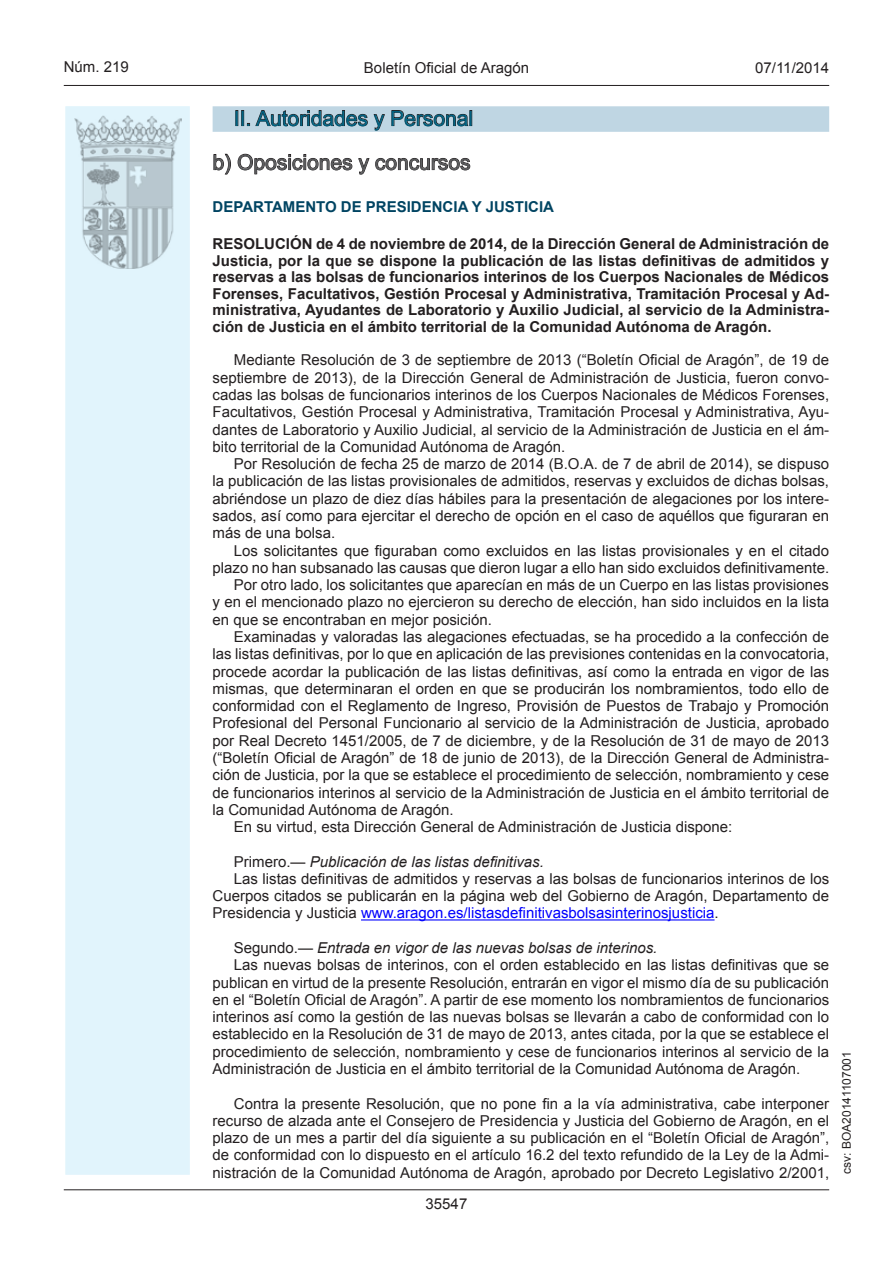
<style>
.page{position:relative;width:893px;height:1263px;background:#fff}
.page>*{position:absolute;margin:0;border:0;box-sizing:border-box;transform-origin:0 0}
.t1{font:21px "Arial";color:#006180}
.t2{font:21px "Arial";color:#57585a}
.t3{font:15px/17.2px "Arial";color:#231f20;text-align:justify}
.t4{font:700 15px/16.5px "Arial";color:#231f20;text-align:justify}
.t5{font:italic 15px "Arial";color:#231f20}
.t6{font:15px "Arial";color:#00f}
.t7{font:700 15px "Arial";color:#004462}
.t8{font:12px "Arial";color:#231f20}
.s1{font-style:normal}
.s2{color:#231f20}
</style>
<div class="page">
<hr style="left:64px;top:85px;width:765px;height:1px;background:#231f20">
<div style="left:64px;top:105px;width:127px;height:1071px;background:#e1f4fc;border:2px solid #fff"></div>
<img style="left:75px;top:115px;width:106px;height:153px">
<hr style="left:64px;top:1189px;width:765px;height:1px;background:#231f20">
<div style="left:213px;top:106px;width:616px;height:26px;background:#bfd6e3"></div>
<hr style="left:361px;top:919px;width:353px;height:1px;background:#00f">
<svg style="left:236px;top:110px;width:132px;height:17px"></svg>
<svg style="left:374px;top:114px;width:11px;height:17px"></svg>
<svg style="left:391px;top:110px;width:81px;height:17px"></svg>
<svg style="left:213px;top:154px;width:18px;height:21px"></svg>
<svg style="left:237px;top:154px;width:233px;height:21px"></svg>
<p class="t3" style="left:64px;top:59px;width:67px">Núm. 219</p>
<p class="t3" style="left:364px;top:59px;width:167px">Boletín Oficial de Aragón</p>
<p class="t3" style="left:755px;top:59px;width:75px">07/11/2014</p>
<h1 class="t1" style="left:234px;top:104px;width:241px">II. Autoridades y Personal</h1>
<h1 class="t2" style="left:213px;top:148px;width:259px">b) Oposiciones y concursos</h1>
<p class="t7" style="left:213px;top:196px;width:343px">DEPARTAMENTO DE PRESIDENCIA Y JUSTICIA</p>
<p class="t4" style="left:213px;top:236px;width:618px">RESOLUCIÓN de 4 de noviembre de 2014, de la Dirección General de Administración de Justicia, por la que se dispone la publicación de las listas definitivas de admitidos y reservas a las bolsas de funcionarios interinos de los Cuerpos Nacionales de Médicos Forenses, Facultativos, Gestión Procesal y Administrativa, Tramitación Procesal y Ad&shy;ministrativa, Ayudantes de Laboratorio y Auxilio Judicial, al servicio de la Administra&shy;ción de Justicia en el ámbito territorial de la Comunidad Autónoma de Aragón.</p>
<p class="t3" style="left:213px;top:352px;width:618px;text-indent:21px">Mediante Resolución de 3 de septiembre de 2013 (“Boletín Oficial de Aragón”, de 19 de septiembre de 2013), de la Dirección General de Administración de Justicia, fueron convo&shy;cadas las bolsas de funcionarios interinos de los Cuerpos Nacionales de Médicos Forenses, Facultativos, Gestión Procesal y Administrativa, Tramitación Procesal y Administrativa, Ayu&shy;dantes de Laboratorio y Auxilio Judicial, al servicio de la Administración de Justicia en el ám&shy;bito territorial de la Comunidad Autónoma de Aragón.</p>
<p class="t3" style="left:213px;top:455px;width:618px;text-indent:21px">Por Resolución de fecha 25 de marzo de 2014 (B.O.A. de 7 de abril de 2014), se dispuso la publicación de las listas provisionales de admitidos, reservas y excluidos de dichas bolsas, abriéndose un plazo de diez días hábiles para la presentación de alegaciones por los intere&shy;sados, así como para ejercitar el derecho de opción en el caso de aquéllos que figuraran en más de una bolsa.</p>
<p class="t3" style="left:234px;top:542px;width:597px">Los solicitantes que figuraban como excluidos en las listas provisionales y en el citado</p>
<p class="t3" style="left:213px;top:559px;width:618px">plazo no han subsanado las causas que dieron lugar a ello han sido excluidos definitivamente.</p>
<p class="t3" style="left:234px;top:576px;width:597px">Por otro lado, los solicitantes que aparecían en más de un Cuerpo en las listas provisiones</p>
<p class="t3" style="left:213px;top:594px;width:618px">y en el mencionado plazo no ejercieron su derecho de elección, han sido incluidos en la lista</p>
<p class="t3" style="left:213px;top:611px;width:281px">en que se encontraban en mejor posición.</p>
<p class="t3" style="left:234px;top:628px;width:597px">Examinadas y valoradas las alegaciones efectuadas, se ha procedido a la confección de</p>
<p class="t3" style="left:213px;top:645px;width:618px">las listas definitivas, por lo que en aplicación de las previsiones contenidas en la convocatoria,</p>
<p class="t3" style="left:213px;top:663px;width:618px">procede acordar la publicación de las listas definitivas, así como la entrada en vigor de las</p>
<p class="t3" style="left:213px;top:680px;width:618px">mismas, que determinaran el orden en que se producirán los nombramientos, todo ello de</p>
<p class="t3" style="left:213px;top:697px;width:618px">conformidad con el Reglamento de Ingreso, Provisión de Puestos de Trabajo y Promoción</p>
<p class="t3" style="left:213px;top:715px;width:618px">Profesional del Personal Funcionario al servicio de la Administración de Justicia, aprobado</p>
<p class="t3" style="left:213px;top:732px;width:618px">por Real Decreto 1451/2005, de 7 de diciembre, y de la Resolución de 31 de mayo de 2013</p>
<p class="t3" style="left:213px;top:749px;width:618px">(“Boletín Oficial de Aragón” de 18 de junio de 2013), de la Dirección General de Administra-</p>
<p class="t3" style="left:213px;top:766px;width:618px">ción de Justicia, por la que se establece el procedimiento de selección, nombramiento y cese</p>
<p class="t3" style="left:213px;top:784px;width:618px">de funcionarios interinos al servicio de la Administración de Justicia en el ámbito territorial de</p>
<p class="t3" style="left:213px;top:801px;width:242px">la Comunidad Autónoma de Aragón.</p>
<p class="t3" style="left:234px;top:818px;width:500px">En su virtud, esta Dirección General de Administración de Justicia dispone:</p>
<p class="t5" style="left:234px;top:852px;width:312px"><span class="s1">Primero.—</span> Publicación de las listas definitivas.</p>
<p class="t3" style="left:234px;top:870px;width:597px">Las listas definitivas de admitidos y reservas a las bolsas de funcionarios interinos de los</p>
<p class="t3" style="left:213px;top:887px;width:618px">Cuerpos citados se publicarán en la página web del Gobierno de Aragón, Departamento de</p>
<p class="t6" style="left:213px;top:903px;width:508px"><span class="s2">Presidencia y Justicia</span> www.aragon.es/listasdefinitivasbolsasinterinosjusticia<span class="s2">.</span></p>
<p class="t5" style="left:234px;top:938px;width:425px"><span class="s1">Segundo.—</span> Entrada en vigor de las nuevas bolsas de interinos.</p>
<p class="t3" style="left:234px;top:956px;width:597px">Las nuevas bolsas de interinos, con el orden establecido en las listas definitivas que se</p>
<p class="t3" style="left:213px;top:974px;width:618px">publican en virtud de la presente Resolución, entrarán en vigor el mismo día de su publicación</p>
<p class="t3" style="left:213px;top:991px;width:618px">en el “Boletín Oficial de Aragón”. A partir de ese momento los nombramientos de funcionarios</p>
<p class="t3" style="left:213px;top:1008px;width:618px">interinos así como la gestión de las nuevas bolsas se llevarán a cabo de conformidad con lo</p>
<p class="t3" style="left:213px;top:1026px;width:618px">establecido en la Resolución de 31 de mayo de 2013, antes citada, por la que se establece el</p>
<p class="t3" style="left:213px;top:1043px;width:618px">procedimiento de selección, nombramiento y cese de funcionarios interinos al servicio de la</p>
<p class="t3" style="left:213px;top:1060px;width:589px">Administración de Justicia en el ámbito territorial de la Comunidad Autónoma de Aragón.</p>
<p class="t3" style="left:213px;top:1095px;width:618px;text-indent:21px">Contra la presente Resolución, que no pone fin a la vía administrativa, cabe interponer recurso de alzada ante el Consejero de Presidencia y Justicia del Gobierno de Aragón, en el plazo de un mes a partir del día siguiente a su publicación en el “Boletín Oficial de Aragón”, de conformidad con lo dispuesto en el artículo 16.2 del texto refundido de la Ley de la Admi&shy;nistración de la Comunidad Autónoma de Aragón, aprobado por Decreto Legislativo 2/2001,</p>
<p class="t3" style="left:426px;top:1195px;width:43px">35547</p>
<p class="t8" style="left:839px;top:1174px;width:124px;rotate:-90deg">csv: BOA20141107001</p>
</div>
